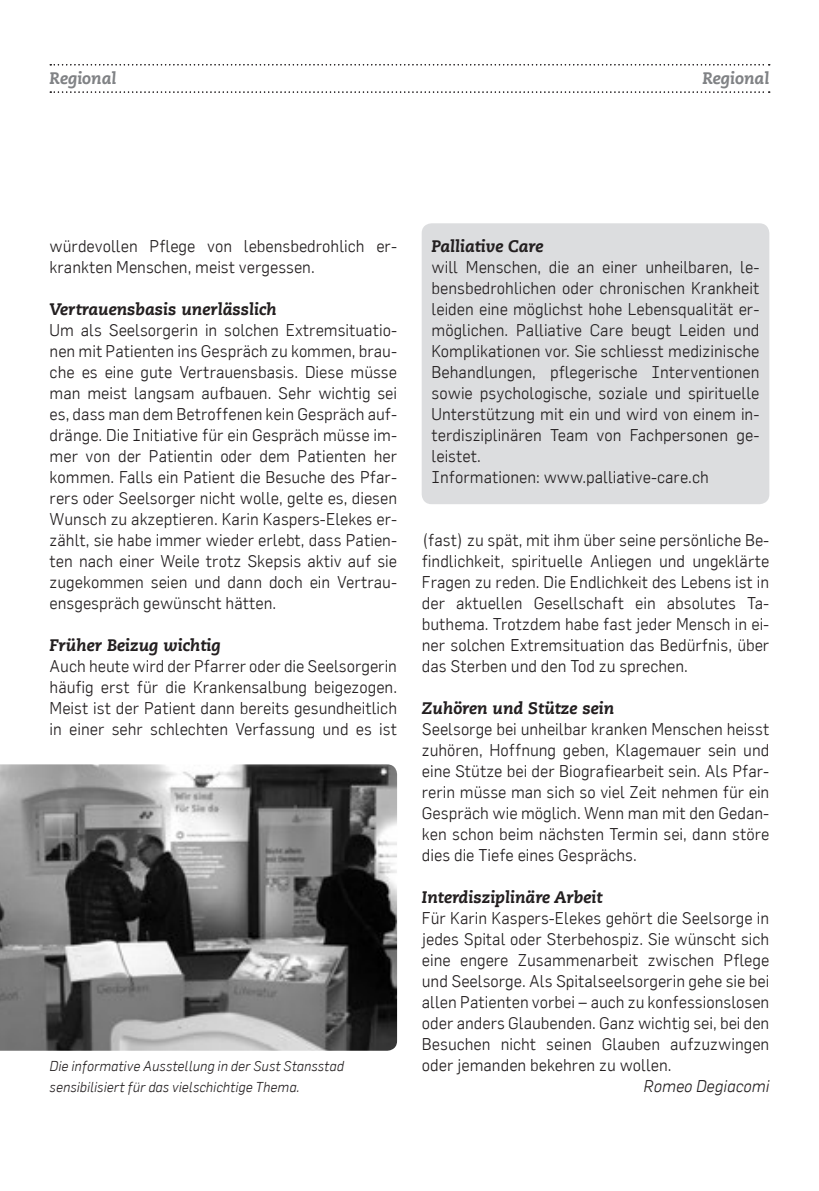
<style>
.page{position:relative;width:819px;height:1191px;background:#fff}
.page>*{position:absolute;margin:0;border:0;box-sizing:border-box;transform-origin:0 0}
.t1{font:300 16.62px/21px "Flama";color:#231f20;text-align:justify}
.t2{font:italic 800 16.62px "Caecilia LT";color:#231f20}
.t3{font:italic 800 16.62px "Caecilia LT";color:#808285}
.t4{font:italic 300 16.62px "Flama";color:#231f20}
.t5{font:italic 300 14px/21px "Flama";color:#231f20}
</style>
<div class="page">
<img style="left:0;top:764px;width:397px;height:286px">
<svg style="left:50px;top:64px;width:719px;height:1px"></svg>
<svg style="left:50px;top:91px;width:719px;height:2px"></svg>
<div style="left:421px;top:223px;width:348px;height:281px;background:#dcdddf;border-radius:10px"></div>
<p class="t3" style="left:50px;top:68px;width:68px">Regional</p>
<p class="t3" style="left:702px;top:68px;width:68px">Regional</p>
<p class="t1" style="left:50px;top:235px;width:349px">würdevollen Pflege von lebensbedrohlich er&shy;krankten Menschen, meist vergessen.</p>
<p class="t2" style="left:50px;top:299px;width:228px">Vertrauensbasis unerlässlich</p>
<p class="t1" style="left:50px;top:319px;width:349px">Um als Seelsorgerin in solchen Extremsituatio&shy;nen mit Patienten ins Gespräch zu kommen, brau&shy;che es eine gute Vertrauensbasis. Diese müsse man meist langsam aufbauen. Sehr wichtig sei es, dass man dem Betroffenen kein Gespräch auf&shy;dränge. Die Initiative für ein Gespräch müsse im&shy;mer von der Patientin oder dem Patienten her kommen. Falls ein Patient die Besuche des Pfar&shy;rers oder Seelsorger nicht wolle, gelte es, diesen Wunsch zu akzeptieren. Karin Kaspers-Elekes er&shy;zählt, sie habe immer wieder erlebt, dass Patien&shy;ten nach einer Weile trotz Skepsis aktiv auf sie zugekommen seien und dann doch ein Vertrau&shy;ensgespräch gewünscht hätten.</p>
<p class="t2" style="left:50px;top:635px;width:172px">Früher Beizug wichtig</p>
<p class="t1" style="left:50px;top:655px;width:349px">Auch heute wird der Pfarrer oder die Seelsorgerin häufig erst für die Krankensalbung beigezogen.<br>Meist ist der Patient dann bereits gesundheitlich in einer sehr schlechten Verfassung und es ist</p>
<p class="t5" style="left:50px;top:1055px;width:296px">Die informative Ausstellung in der Sust Stansstad sensibilisiert für das vielschichtige Thema.</p>
<p class="t2" style="left:431px;top:236px;width:113px">Palliative Care</p>
<p class="t1" style="left:431px;top:256px;width:329px;text-align:left">will Menschen, die an einer unheilbaren, le&shy;bensbedrohlichen oder chronischen Krankheit leiden eine möglichst hohe Lebensqualität er&shy;möglichen. Palliative Care beugt Leiden und Komplikationen vor. Sie schliesst medizinische Behandlungen, pflegerische Interventionen sowie psychologische, soziale und spirituelle Unterstützung mit ein und wird von einem in&shy;terdisziplinären Team von Fachpersonen ge&shy;leistet.<br>Informationen: www.palliative-care.ch</p>
<p class="t1" style="left:422px;top:529px;width:349px">(fast) zu spät, mit ihm über seine persönliche Be&shy;findlichkeit, spirituelle Anliegen und ungeklärte Fragen zu reden. Die Endlichkeit des Lebens ist in der aktuellen Gesellschaft ein absolutes Ta&shy;buthema. Trotzdem habe fast jeder Mensch in ei&shy;ner solchen Extremsituation das Bedürfnis, über das Sterben und den Tod zu sprechen.</p>
<p class="t2" style="left:422px;top:698px;width:194px">Zuhören und Stütze sein</p>
<p class="t1" style="left:422px;top:718px;width:349px">Seelsorge bei unheilbar kranken Menschen heisst zuhören, Hoffnung geben, Klagemauer sein und eine Stütze bei der Biografiearbeit sein. Als Pfar&shy;rerin müsse man sich so viel Zeit nehmen für ein Gespräch wie möglich. Wenn man mit den Gedan&shy;ken schon beim nächsten Termin sei, dann störe dies die Tiefe eines Gesprächs.</p>
<p class="t2" style="left:422px;top:887px;width:182px">Interdisziplinäre Arbeit</p>
<p class="t1" style="left:422px;top:907px;width:349px">Für Karin Kaspers-Elekes gehört die Seelsorge in jedes Spital oder Sterbehospiz. Sie wünscht sich eine engere Zusammenarbeit zwischen Pflege und Seelsorge. Als Spitalseelsorgerin gehe sie bei allen Patienten vorbei – auch zu konfessionslosen oder anders Glaubenden. Ganz wichtig sei, bei den Besuchen nicht seinen Glauben aufzuzwingen oder jemanden bekehren zu wollen.</p>
<p class="t4" style="left:643px;top:1076px;width:127px">Romeo Degiacomi</p>
</div>
